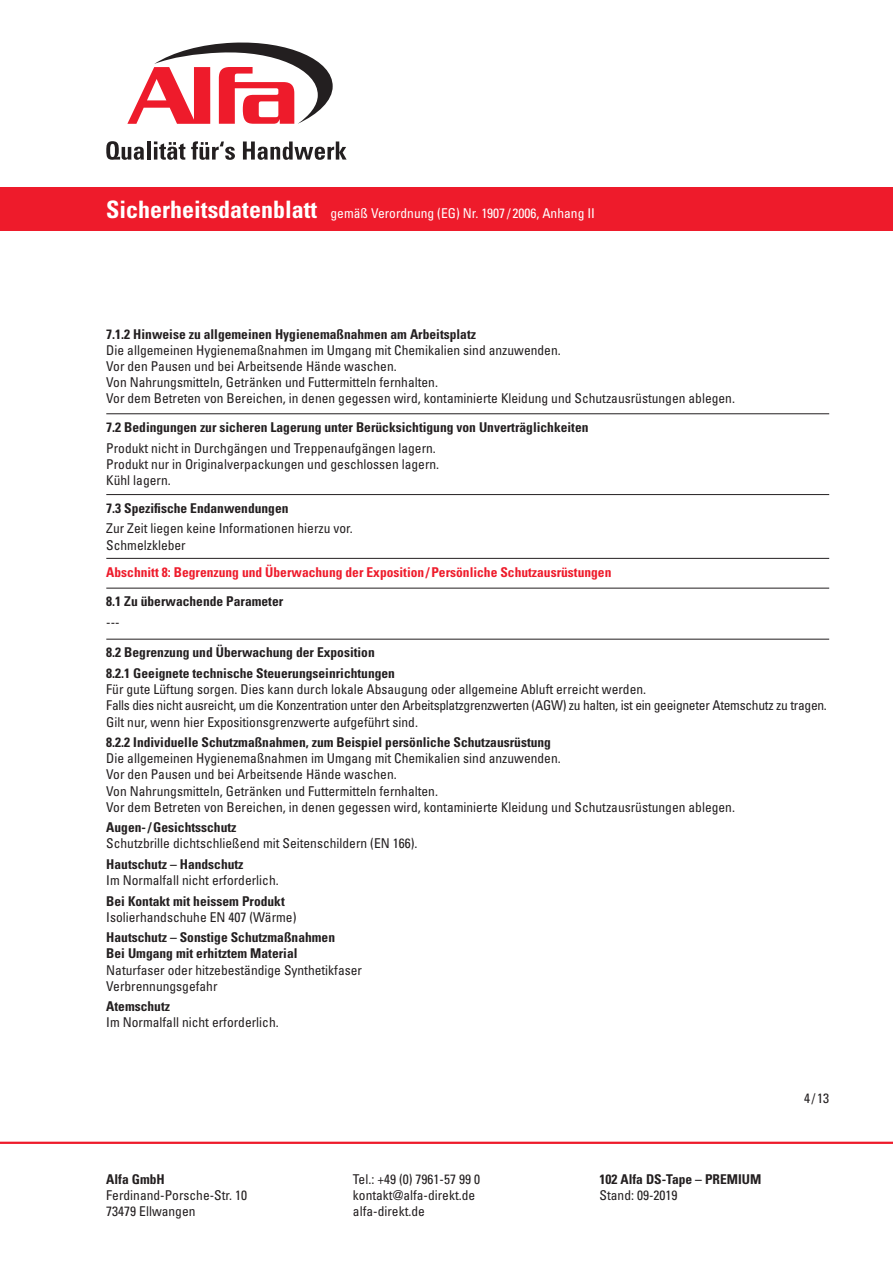
<style>
.page{position:relative;width:893px;height:1263px;background:#fff}
.page>*{position:absolute;margin:0;border:0;box-sizing:border-box;transform-origin:0 0}
.t1{font:condensed 13.5px/16.2px "Univers LT Std";color:#231f20}
.t2{font:700 condensed 13.5px/20.4px "Univers LT Std";color:#231f20}
.t3{font:700 condensed 13.5px "Univers LT Std";color:#ee1b2b}
.t4{font:condensed 13.5px "Univers LT Std";color:#fff}
.s1{font-weight:700;font-size:24px}
</style>
<div class="page">
<hr style="left:0;top:1142px;width:893px;height:2px;background:#ee1b2b">
<div style="left:0;top:187px;width:893px;height:44px;background:#ee1b2b"></div>
<svg style="left:106px;top:141px;width:38px;height:19px"></svg>
<hr style="left:147px;top:141px;width:3px;height:19px;background:#231f20">
<svg style="left:154px;top:141px;width:31px;height:19px"></svg>
<svg style="left:191px;top:141px;width:44px;height:19px"></svg>
<svg style="left:243px;top:141px;width:104px;height:19px"></svg>
<svg style="left:127px;top:42px;width:206px;height:82px"></svg>
<hr style="left:106px;top:588px;width:723px;height:1px;background:#231f20">
<hr style="left:106px;top:558px;width:723px;height:1px;background:#231f20">
<hr style="left:106px;top:639px;width:723px;height:1px;background:#231f20">
<hr style="left:106px;top:413px;width:723px;height:1px;background:#231f20">
<hr style="left:106px;top:494px;width:723px;height:1px;background:#231f20">
<p class="t4" style="left:106px;top:205px;width:490px"><span class="s1">Sicherheitsdatenblatt</span> gemäß Verordnung (EG) Nr. 1907 / 2006, Anhang II</p>
<p class="t2" style="left:106px;top:323px;width:371px">7.1.2 Hinweise zu allgemeinen Hygienemaßnahmen am Arbeitsplatz</p>
<p class="t1" style="left:106px;top:342px;width:630px">Die allgemeinen Hygienemaßnahmen im Umgang mit Chemikalien sind anzuwenden.<br>Vor den Pausen und bei Arbeitsende Hände waschen.<br>Von Nahrungsmitteln, Getränken und Futtermitteln fernhalten.<br>Vor dem Betreten von Bereichen, in denen gegessen wird, kontaminierte Kleidung und Schutzausrüstungen ablegen.</p>
<p class="t2" style="left:106px;top:417px;width:484px">7.2 Bedingungen zur sicheren Lagerung unter Berücksichtigung von Unverträglichkeiten</p>
<p class="t1" style="left:106px;top:439px;width:334px">Produkt nicht in Durchgängen und Treppenaufgängen lagern.<br>Produkt nur in Originalverpackungen und geschlossen lagern.<br>Kühl lagern.</p>
<p class="t2" style="left:106px;top:498px;width:184px">7.3 Spezifische Endanwendungen</p>
<p class="t1" style="left:106px;top:520px;width:248px">Zur Zeit liegen keine Informationen hierzu vor.<br>Schmelzkleber</p>
<p class="t3" style="left:106px;top:563px;width:507px">Abschnitt 8: Begrenzung und Überwachung der Exposition/Persönliche Schutzausrüstungen</p>
<p class="t2" style="left:106px;top:591px;width:178px">8.1 Zu überwachende Parameter</p>
<p class="t1" style="left:106px;top:614px;width:15px">---</p>
<p class="t2" style="left:106px;top:642px;width:290px">8.2 Begrenzung und Überwachung der Exposition<br>8.2.1 Geeignete technische Steuerungseinrichtungen</p>
<p class="t1" style="left:106px;top:681px;width:722px">Für gute Lüftung sorgen. Dies kann durch lokale Absaugung oder allgemeine Abluft erreicht werden.<br>Falls dies nicht ausreicht, um die Konzentration unter den Arbeitsplatzgrenzwerten (AGW) zu halten, ist ein geeigneter Atemschutz zu tragen.<br>Gilt nur, wenn hier Expositionsgrenzwerte aufgeführt sind.</p>
<p class="t2" style="left:106px;top:732px;width:446px">8.2.2 Individuelle Schutzmaßnahmen, zum Beispiel persönliche Schutzausrüstung</p>
<p class="t1" style="left:106px;top:750px;width:630px">Die allgemeinen Hygienemaßnahmen im Umgang mit Chemikalien sind anzuwenden.<br>Vor den Pausen und bei Arbeitsende Hände waschen.<br>Von Nahrungsmitteln, Getränken und Futtermitteln fernhalten.<br>Vor dem Betreten von Bereichen, in denen gegessen wird, kontaminierte Kleidung und Schutzausrüstungen ablegen.</p>
<p class="t2" style="left:106px;top:817px;width:132px">Augen-/Gesichtsschutz</p>
<p class="t1" style="left:106px;top:835px;width:313px">Schutzbrille dichtschließend mit Seitenschildern (EN 166).</p>
<p class="t2" style="left:106px;top:854px;width:139px">Hautschutz – Handschutz</p>
<p class="t1" style="left:106px;top:872px;width:174px">Im Normalfall nicht erforderlich.</p>
<p class="t2" style="left:106px;top:890px;width:180px">Bei Kontakt mit heissem Produkt</p>
<p class="t1" style="left:106px;top:909px;width:192px">Isolierhandschuhe EN 407 (Wärme)</p>
<p class="t2" style="left:106px;top:929px;width:230px;line-height:16.2px">Hautschutz – Sonstige Schutzmaßnahmen<br>Bei Umgang mit erhitztem Material</p>
<p class="t1" style="left:106px;top:961px;width:257px">Naturfaser oder hitzebeständige Synthetikfaser<br>Verbrennungsgefahr</p>
<p class="t2" style="left:106px;top:996px;width:65px">Atemschutz</p>
<p class="t1" style="left:106px;top:1014px;width:174px">Im Normalfall nicht erforderlich.</p>
<p class="t2" style="left:106px;top:1169px;width:60px">Alfa GmbH</p>
<p class="t1" style="left:106px;top:1187px;width:142px">Ferdinand-Porsche-Str. 10<br>73479 Ellwangen</p>
<p class="t1" style="left:353px;top:1171px;width:129px">Tel.: +49 (0) 7961-57 99 0 kontakt@alfa-direkt.de alfa-direkt.de</p>
<p class="t2" style="left:600px;top:1169px;width:163px">102 Alfa DS-Tape – PREMIUM</p>
<p class="t1" style="left:600px;top:1187px;width:79px">Stand: 09-2019</p>
<p class="t1" style="left:804px;top:1090px;width:27px">4/13</p>
</div>
